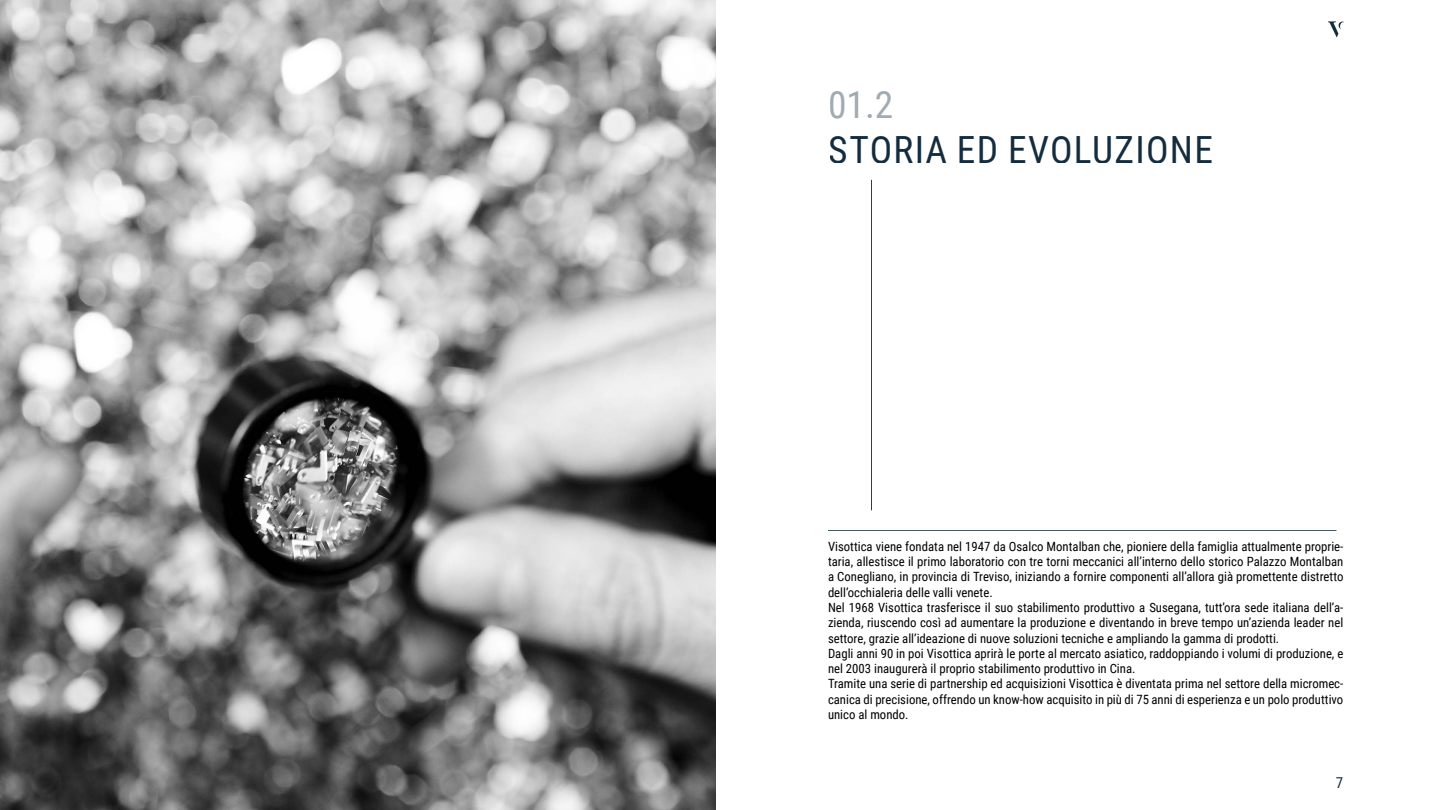
<style>
.page{position:relative;width:1440px;height:810px;background:#fff}
.page>*{position:absolute;margin:0;border:0;box-sizing:border-box;transform-origin:0 0}
.t1{font:37.5px "Roboto Condensed";letter-spacing:.035em;color:#142c3e}
.t2{font:37.5px "Roboto Condensed";color:#a1abb2}
.t3{font:15px "Roboto Condensed";color:#142c3e}
.t4{font:12.75px/15.3px "Roboto Condensed";color:#000}
</style>
<div class="page">
<svg style="left:1328px;top:21px;width:16px;height:17px"></svg>
<img style="left:0;top:0;width:716px;height:810px">
<hr style="left:871px;top:180px;width:1px;height:330px;background:#142c3e">
<hr style="left:828px;top:530px;width:508px;height:1px;background:#142c3e">
<h1 class="t2" style="left:828px;top:78px;width:67px">01.2</h1>
<h1 class="t1" style="left:829px;top:123px;width:386px">STORIA ED EVOLUZIONE</h1>
<p class="t4" style="left:828px;top:538px;width:517px">Visottica viene fondata nel 1947 da Osalco Montalban che, pioniere della famiglia attualmente proprie&shy;taria, allestisce il primo laboratorio con tre torni meccanici all’interno dello storico Palazzo Montalban a Conegliano, in provincia di Treviso, iniziando a fornire componenti all’allora già promettente distretto dell’occhialeria delle valli venete.<br>Nel 1968 Visottica trasferisce il suo stabilimento produttivo a Susegana, tutt’ora sede italiana dell’a&shy;zienda, riuscendo così ad aumentare la produzione e diventando in breve tempo un’azienda leader nel settore, grazie all’ideazione di nuove soluzioni tecniche e ampliando la gamma di prodotti.<br>Dagli anni 90 in poi Visottica aprirà le porte al mercato asiatico, raddoppiando i volumi di produzione, e nel 2003 inaugurerà il proprio stabilimento produttivo in Cina.<br>Tramite una serie di partnership ed acquisizioni Visottica è diventata prima nel settore della micromec&shy;canica di precisione, offrendo un know-how acquisito in più di 75 anni di esperienza e un polo produttivo unico al mondo.</p>
<p class="t3" style="left:1336px;top:772px;width:9px">7</p>
</div>
